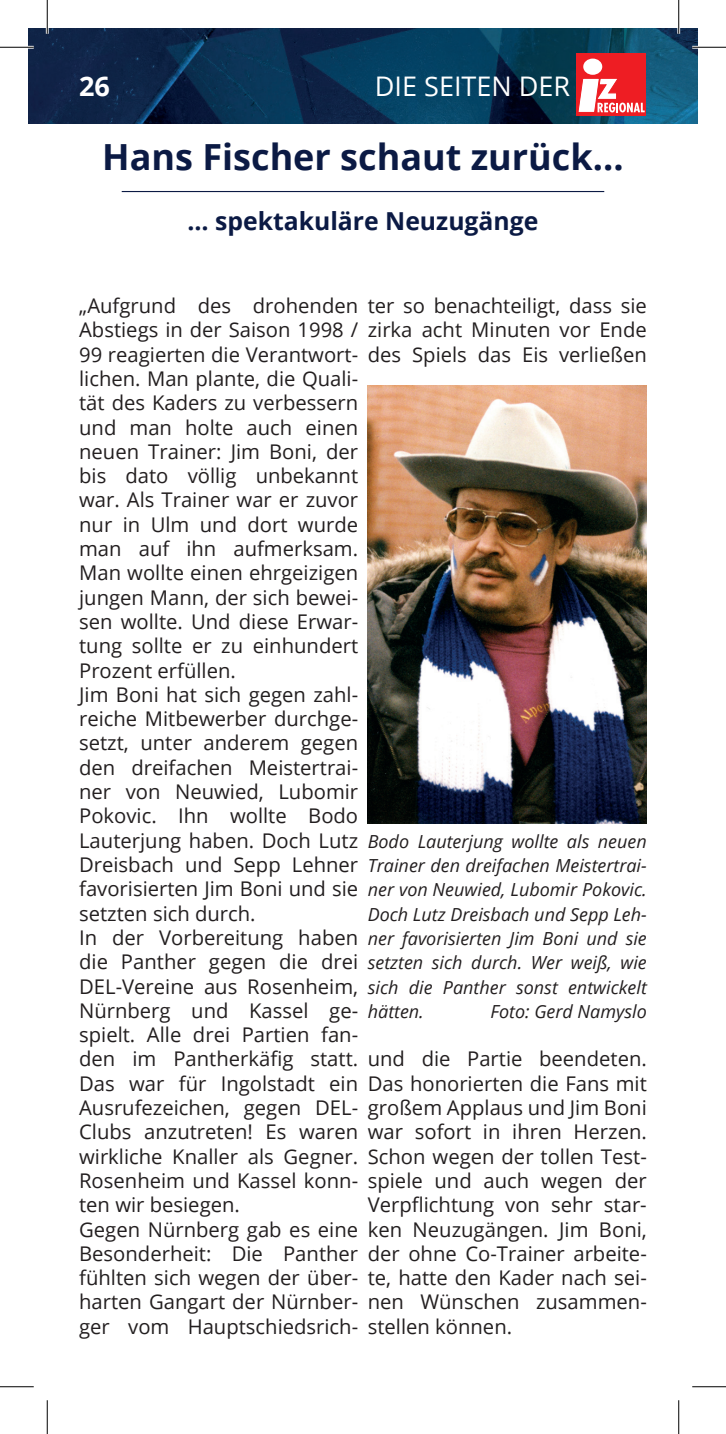
<style>
.page{position:relative;width:726px;height:1434px;background:#fff}
.page>*{position:absolute;margin:0;border:0;box-sizing:border-box;transform-origin:0 0}
.t1{font:700 36px "Open Sans";color:#0b1a44}
.t2{font:27px "Open Sans";color:#fff}
.t3{font:700 27px "Open Sans";color:#fff}
.t4{font:700 24.75px "Open Sans";color:#0b1a44}
.t5{font:20.25px/24.3px "Open Sans";color:#231f20;text-align:justify}
.t6{font:italic 18px/24.3px "Open Sans";color:#231f20;text-align:justify}
</style>
<div class="page">
<img style="left:28px;top:28px;width:670px;height:96px">
<hr style="left:122px;top:191px;width:482px;height:1px;background:#0b1a44">
<div style="left:576px;top:53px;width:70px;height:63px;background:#ee1d23"></div>
<svg style="left:578px;top:78px;width:67px;height:35px"></svg>
<div style="left:583px;top:59px;width:19px;height:16px;background:#fff;border-radius:50%"></div>
<img style="left:368px;top:386px;width:279px;height:437px">
<hr style="left:0;top:46px;width:34px;height:3px;background:#fff">
<hr style="left:692px;top:46px;width:34px;height:3px;background:#fff">
<hr style="left:46px;top:0;width:3px;height:34px;background:#fff">
<hr style="left:677px;top:0;width:3px;height:34px;background:#fff">
<hr style="left:0;top:47px;width:34px;height:1px;background:#000">
<hr style="left:692px;top:47px;width:34px;height:1px;background:#000">
<hr style="left:0;top:1386px;width:34px;height:1px;background:#000">
<hr style="left:692px;top:1386px;width:34px;height:1px;background:#000">
<hr style="left:47px;top:0;width:1px;height:34px;background:#000">
<hr style="left:47px;top:1400px;width:1px;height:34px;background:#000">
<hr style="left:678px;top:0;width:1px;height:34px;background:#000">
<hr style="left:678px;top:1400px;width:1px;height:34px;background:#000">
<h2 class="t3" style="left:79px;top:67px;width:32px">26</h2>
<h2 class="t2" style="left:375px;top:68px;width:197px">DIE SEITEN DER</h2>
<h1 class="t1" style="left:102px;top:132px;width:523px">Hans Fischer schaut zurück...</h1>
<p class="t4" style="left:188px;top:203px;width:352px">… spektakuläre Neuzugänge</p>
<p class="t5" style="left:79px;top:293px;width:281px;text-align:left">„Aufgrund des drohenden<br>Abstiegs in der Saison 1998 /<br>99 reagierten die Verantwort&shy;lichen. Man plante, die Quali&shy;tät des Kaders zu verbessern und man holte auch einen neuen Trainer: Jim Boni, der bis dato völlig unbekannt war. Als Trainer war er zuvor nur in Ulm und dort wurde man auf ihn aufmerksam.<br>Man wollte einen ehrgeizigen jungen Mann, der sich bewei&shy;sen wollte. Und diese Erwar&shy;tung sollte er zu einhundert<br>Prozent erfüllen.<br>Jim Boni hat sich gegen zahl&shy;reiche Mitbewerber durchge&shy;setzt, unter anderem gegen den dreifachen Meistertrai&shy;ner von Neuwied, Lubomir<br>Pokovic. Ihn wollte Bodo<br>Lauterjung haben. Doch Lutz<br>Dreisbach und Sepp Lehner favorisierten Jim Boni und sie setzten sich durch.<br>In der Vorbereitung haben die Panther gegen die drei<br>DEL-Vereine aus Rosenheim,<br>Nürnberg und Kassel ge&shy;spielt. Alle drei Partien fan&shy;den im Pantherkäfig statt.<br>Das war für Ingolstadt ein<br>Ausrufezeichen, gegen DEL-<br>Clubs anzutreten! Es waren wirkliche Knaller als Gegner.<br>Rosenheim und Kassel konn&shy;ten wir besiegen.<br>Gegen Nürnberg gab es eine<br>Besonderheit: Die Panther fühlten sich wegen der über&shy;harten Gangart der Nürnber&shy;ger vom Hauptschiedsrich-</p>
<p class="t5" style="left:368px;top:293px;width:281px">ter so benachteiligt, dass sie zirka acht Minuten vor Ende des Spiels das Eis verließen</p>
<p class="t6" style="left:368px;top:828px;width:281px">Bodo Lauterjung wollte als neuen Trainer den dreifachen Meistertrai&shy;ner von Neuwied, Lubomir Pokovic.<br>Doch Lutz Dreisbach und Sepp Leh&shy;ner favorisierten Jim Boni und sie setzten sich durch. Wer weiß, wie sich die Panther sonst entwickelt hätten.</p>
<p class="t6" style="left:491px;top:999px;width:158px">Foto: Gerd Namyslo</p>
<p class="t5" style="left:368px;top:1046px;width:281px">und die Partie beendeten.<br>Das honorierten die Fans mit großem Applaus und Jim Boni war sofort in ihren Herzen.<br>Schon wegen der tollen Test&shy;spiele und auch wegen der Verpflichtung von sehr star&shy;ken Neuzugängen. Jim Boni, der ohne Co-Trainer arbeite&shy;te, hatte den Kader nach sei&shy;nen Wünschen zusammen&shy;stellen können.</p>
</div>
